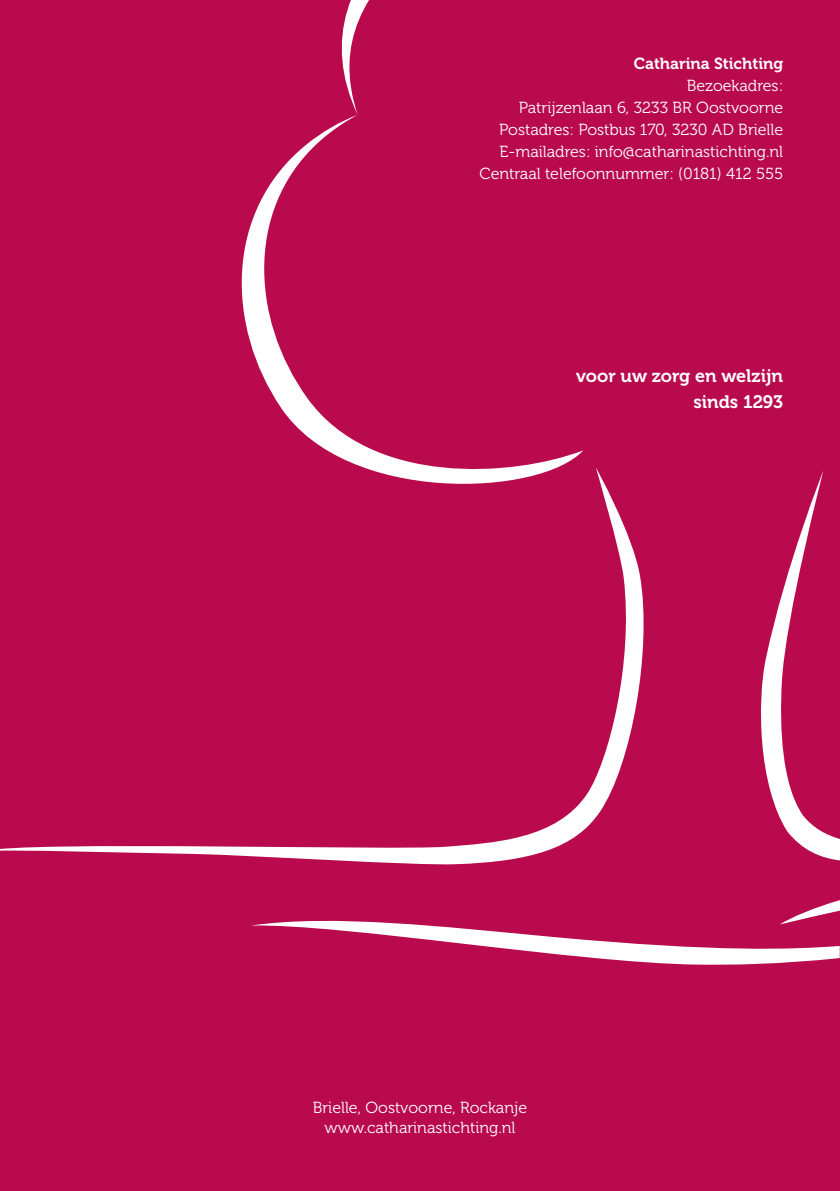
<style>
.page{position:relative;width:840px;height:1191px;background:#fff}
.page>*{position:absolute;margin:0;border:0;box-sizing:border-box;transform-origin:0 0}
.t1{font:18px "Museo 700";color:#fff}
.t2{font:16px "Museo 300";color:#fff}
.t3{font:16px "Museo 700";color:#fff}
</style>
<div class="page">
<svg style="left:839px;top:934px;width:1px;height:24px"></svg>
<div style="left:0;top:0;width:839px;height:1191px;background:#b80a4d"></div>
<div style="left:0;top:467px;width:651px;height:398px;background:#b80a4d"></div>
<div style="left:673px;top:0;width:166px;height:171px;background:#b80a4d"></div>
<div style="left:322px;top:0;width:351px;height:115px;background:#b80a4d"></div>
<svg style="left:224px;top:115px;width:359px;height:390px;background:#bd1d5a"></svg>
<p class="t3" style="left:633px;top:54px;width:151px">Catharina Stichting</p>
<p class="t2" style="left:686px;top:77px;width:98px">Bezoekadres:</p>
<p class="t2" style="left:518px;top:99px;width:266px">Patrijzenlaan 6, 3233 BR Oostvoorne</p>
<p class="t2" style="left:499px;top:121px;width:285px">Postadres: Postbus 170, 3230 AD Brielle</p>
<p class="t2" style="left:499px;top:143px;width:285px">E-mailadres: info@catharinastichting.nl</p>
<p class="t2" style="left:479px;top:165px;width:305px">Centraal telefoonnummer: (0181) 412 555</p>
<p class="t1" style="left:576px;top:366px;width:208px">voor uw zorg en welzijn</p>
<p class="t1" style="left:693px;top:392px;width:91px">sinds 1293</p>
<p class="t2" style="left:312px;top:1099px;width:216px">Brielle, Oostvoorne, Rockanje</p>
<p class="t2" style="left:324px;top:1119px;width:192px">www.catharinastichting.nl</p>
</div>
